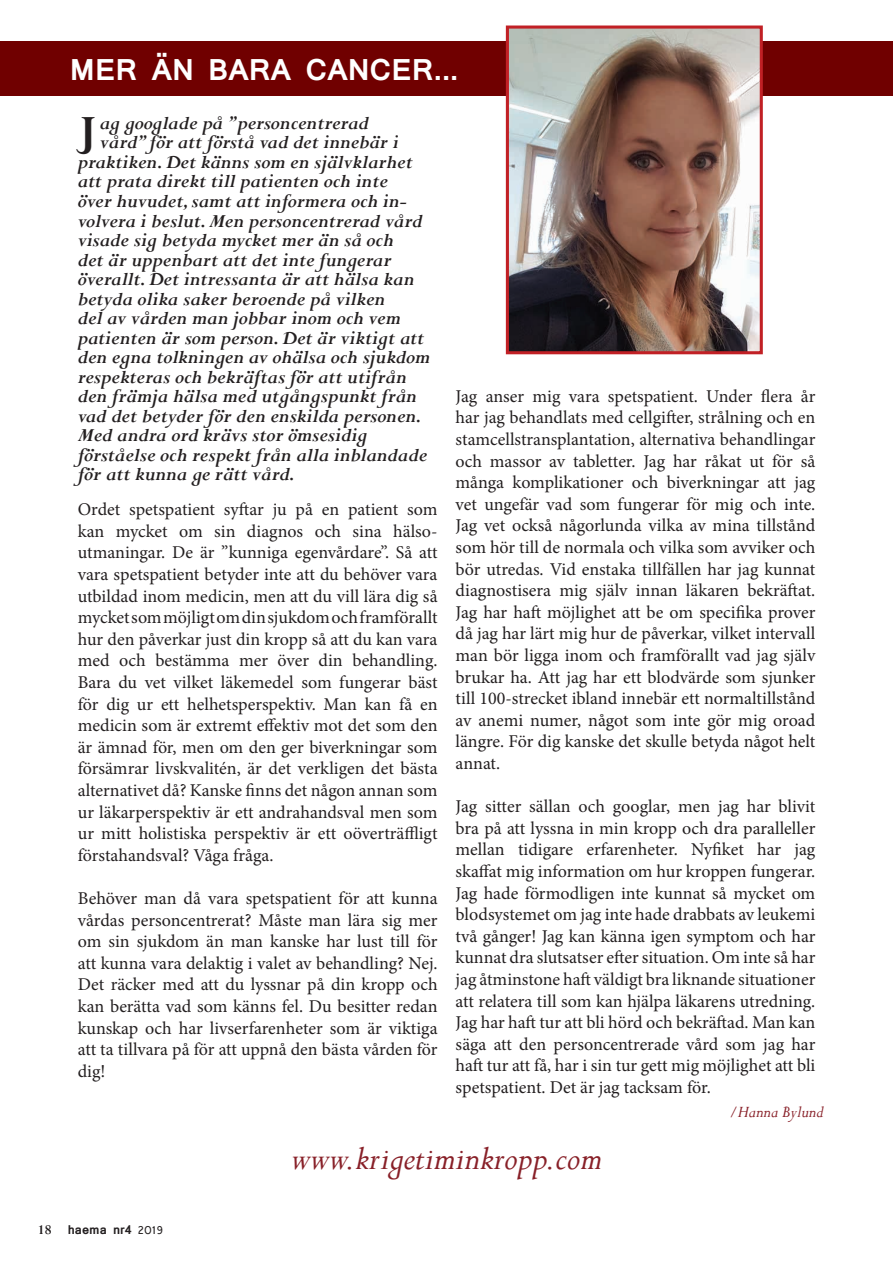
<style>
.page{position:relative;width:893px;height:1263px;background:#fff}
.page>*{position:absolute;margin:0;border:0;box-sizing:border-box;transform-origin:0 0}
.t1{font:700 46.5px "Perpetua";color:#231f20}
.t2{font:italic 37.5px "Perpetua";color:#882028}
.t3{font:700 28.5px "Mangal";color:#fff}
.t4{font:italic 700 21px "Perpetua";color:#231f20}
.t5{font:18px/21.6px "Minion Pro";color:#231f20;text-align:justify}
.t6{font:italic 18px "Perpetua";color:#882028}
.t7{font:700 15px "Perpetua";color:#231f20}
.t8{font:700 12px "Mangal";color:#231f20}
.s1{font-weight:400}
</style>
<div class="page">
<div style="left:0;top:41px;width:893px;height:55px;background:#700000"></div>
<img style="left:510px;top:30px;width:249px;height:320px">
<div style="left:506px;top:26px;width:257px;height:328px;border:3px solid #c12025"></div>
<h3 class="t3" style="left:70px;top:44px;width:390px">MER ÄN BARA CANCER...</h3>
<p class="t4" style="left:100px;top:110px;width:270px">ag googlade på ”personcentrerad</p>
<p class="t4" style="left:100px;top:129px;width:300px">vård” för att förstå vad det innebär i</p>
<p class="t4" style="left:78px;top:149px;width:337px">praktiken. Det känns som en självklarhet</p>
<p class="t4" style="left:78px;top:168px;width:312px">att prata direkt till patienten och inte</p>
<p class="t4" style="left:78px;top:188px;width:331px">över huvudet, samt att informera och in-</p>
<p class="t4" style="left:78px;top:207px;width:346px">volvera i beslut. Men personcentrerad vård</p>
<p class="t4" style="left:78px;top:227px;width:318px">visade sig betyda mycket mer än så och</p>
<p class="t4" style="left:78px;top:246px;width:315px">det är uppenbart att det inte fungerar</p>
<p class="t4" style="left:78px;top:266px;width:338px">överallt. Det intressanta är att hälsa kan</p>
<p class="t4" style="left:78px;top:285px;width:309px">betyda olika saker beroende på vilken</p>
<p class="t4" style="left:78px;top:305px;width:325px">del av vården man jobbar inom och vem</p>
<p class="t4" style="left:78px;top:324px;width:348px">patienten är som person. Det är viktigt att</p>
<p class="t4" style="left:78px;top:344px;width:354px">den egna tolkningen av ohälsa och sjukdom</p>
<p class="t4" style="left:78px;top:363px;width:331px">respekteras och bekräftas för att utifrån</p>
<p class="t4" style="left:78px;top:383px;width:341px">den främja hälsa med utgångspunkt från</p>
<p class="t4" style="left:78px;top:402px;width:345px">vad det betyder för den enskilda personen.</p>
<p class="t4" style="left:78px;top:422px;width:291px">Med andra ord krävs stor ömsesidig</p>
<p class="t4" style="left:78px;top:441px;width:351px">förståelse och respekt från alla inblandade</p>
<p class="t4" style="left:78px;top:461px;width:219px">för att kunna ge rätt vård.</p>
<h1 class="t1" style="left:78px;top:102px;width:20px">J</h1>
<p class="t5" style="left:78px;top:499px;width:361px">Ordet spetspatient syftar ju på en patient som kan mycket om sin diagnos och sina hälso&shy;utmaningar. De är ”kunniga egenvårdare”. Så att vara spetspatient betyder inte att du behöver vara utbildad inom medicin, men att du vill lära dig så mycket som möjligt om din sjukdom och framförallt hur den påverkar just din kropp så att du kan vara med och bestämma mer över din behandling.<br>Bara du vet vilket läkemedel som fungerar bäst för dig ur ett helhetsperspektiv. Man kan få en medicin som är extremt effektiv mot det som den är ämnad för, men om den ger biverkningar som försämrar livskvalitén, är det verkligen det bästa alternativet då? Kanske finns det någon annan som ur läkarperspektiv är ett andrahandsval men som ur mitt holistiska perspektiv är ett oöverträffligt förstahandsval? Våga fråga.</p>
<p class="t5" style="left:78px;top:887px;width:361px">Behöver man då vara spetspatient för att kunna vårdas personcentrerat? Måste man lära sig mer om sin sjukdom än man kanske har lust till för att kunna vara delaktig i valet av behandling? Nej.<br>Det räcker med att du lyssnar på din kropp och kan berätta vad som känns fel. Du besitter redan kunskap och har livserfarenheter som är viktiga att ta tillvara på för att uppnå den bästa vården för dig!</p>
<p class="t5" style="left:456px;top:385px;width:361px">Jag anser mig vara spetspatient. Under flera år har jag behandlats med cellgifter, strålning och en stamcellstransplantation, alternativa behandlingar och massor av tabletter. Jag har råkat ut för så många komplikationer och biverkningar att jag vet ungefär vad som fungerar för mig och inte.<br>Jag vet också någorlunda vilka av mina tillstånd som hör till de normala och vilka som avviker och bör utredas. Vid enstaka tillfällen har jag kunnat diagnostisera mig själv innan läkaren bekräftat.<br>Jag har haft möjlighet att be om specifika prover då jag har lärt mig hur de påverkar, vilket intervall man bör ligga inom och framförallt vad jag själv brukar ha. Att jag har ett blodvärde som sjunker till 100-strecket ibland innebär ett normaltillstånd av anemi numer, något som inte gör mig oroad längre. För dig kanske det skulle betyda något helt annat.</p>
<p class="t5" style="left:456px;top:796px;width:361px">Jag sitter sällan och googlar, men jag har blivit bra på att lyssna in min kropp och dra paralleller mellan tidigare erfarenheter. Nyfiket har jag skaffat mig information om hur kroppen fungerar.<br>Jag hade förmodligen inte kunnat så mycket om blodsystemet om jag inte hade drabbats av leukemi två gånger! Jag kan känna igen symptom och har kunnat dra slutsatser efter situation. Om inte så har jag åtminstone haft väldigt bra liknande situationer att relatera till som kan hjälpa läkarens utredning.<br>Jag har haft tur att bli hörd och bekräftad. Man kan säga att den personcentrerade vård som jag har haft tur att få, har i sin tur gett mig möjlighet att bli spetspatient. Det är jag tacksam för.</p>
<p class="t6" style="left:729px;top:1100px;width:96px">/Hanna Bylund</p>
<p class="t7" style="left:38px;top:1220px;width:15px">18</p>
<p class="t8" style="left:68px;top:1219px;width:97px">haema nr4 <span class="s1">2019</span></p>
<h2 class="t2" style="left:291px;top:1134px;width:312px">www.krigetiminkropp.com</h2>
</div>
